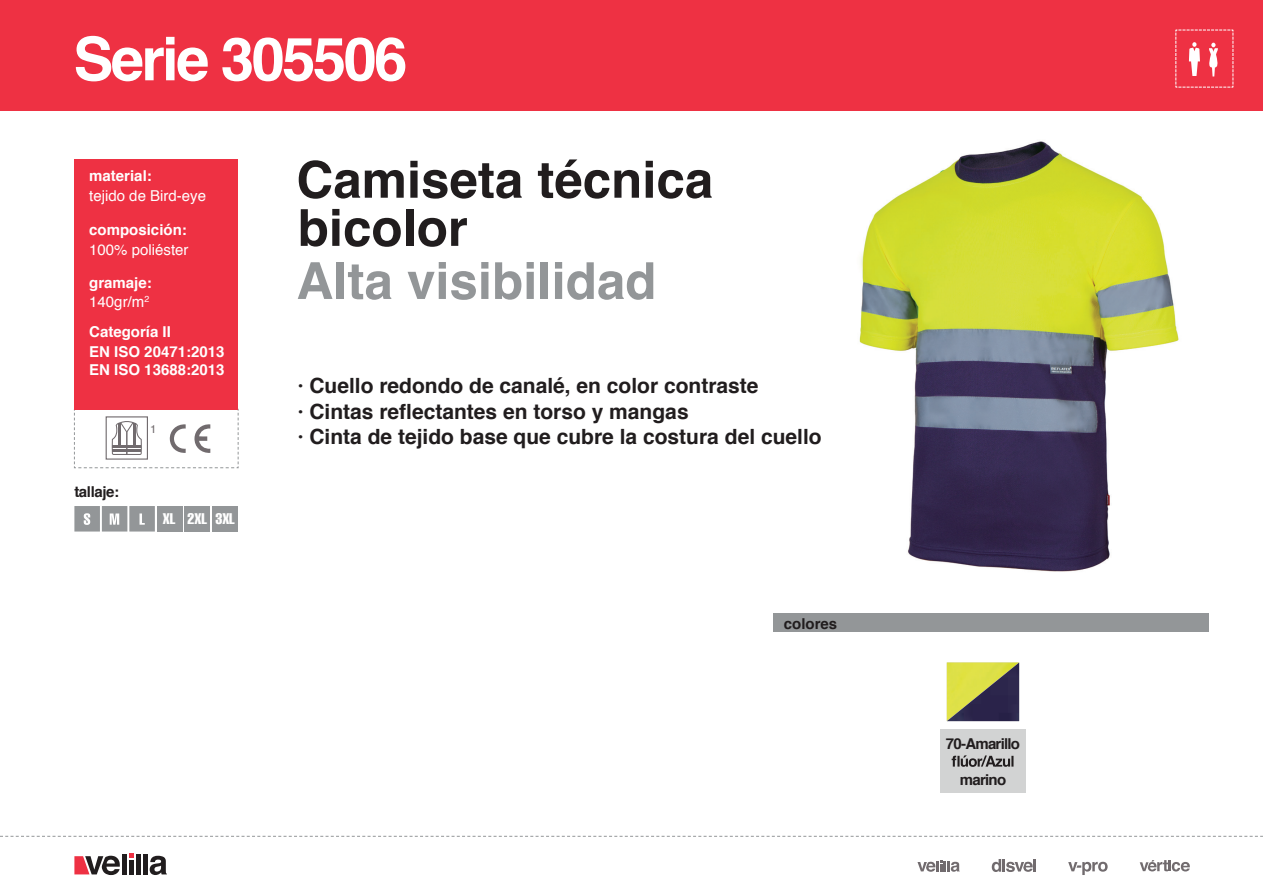
<style>
.page{position:relative;width:1263px;height:893px;background:#fff}
.page>*{position:absolute;margin:0;border:0;box-sizing:border-box;transform-origin:0 0}
.t1{font:700 60px "Helvetica";letter-spacing:-.045em;color:#fff}
.t2{font:700 51px/48.2px "Helvetica";color:#211d1e}
.t3{font:700 51px "Helvetica";color:#939698}
.t4{font:700 21px/25.2px "Helvetica";color:#211d1e}
.t5{font:700 15px/19.5px "Helvetica";color:#fff}
.t6{font:15px "Helvetica";color:#fff}
.t7{font:700 15px "Helvetica";letter-spacing:-.045em;color:#211d1e}
.t8{font:700 15px "Helvetica";letter-spacing:-.025em;color:#211d1e}
.t9{font:extra-condensed 15px "Helvetica LT";color:#fff}
.t10{font:700 15px "Helvetica";color:#211d1e}
.t11{font:11.4px "Helvetica";color:#716b6e}
.s1{font-weight:400}
</style>
<div class="page">
<div style="left:0;top:0;width:1263px;height:111px;background:#ee3143"></div>
<div style="left:74px;top:159px;width:164px;height:251px;background:#ee3143"></div>
<svg style="left:74px;top:506px;width:81px;height:25px;background:#a2a4a6"></svg>
<svg style="left:917px;top:861px;width:43px;height:11px"></svg>
<svg style="left:1068px;top:862px;width:40px;height:13px"></svg>
<svg style="left:992px;top:859px;width:44px;height:13px"></svg>
<svg style="left:1140px;top:860px;width:50px;height:11px"></svg>
<div style="left:122px;top:854px;width:5px;height:20px;background:#211d1e"></div>
<div style="left:136px;top:854px;width:5px;height:20px;background:#211d1e"></div>
<hr style="left:143px;top:854px;width:4px;height:20px;background:#211d1e">
<svg style="left:150px;top:856px;width:17px;height:19px"></svg>
<svg style="left:129px;top:854px;width:5px;height:4px"></svg>
<div style="left:129px;top:860px;width:5px;height:14px;background:#211d1e"></div>
<svg style="left:74px;top:856px;width:46px;height:19px"></svg>
<svg style="left:0;top:836px;width:1263px;height:1px"></svg>
<div style="left:773px;top:614px;width:436px;height:18px;background:#939698"></div>
<div style="left:940px;top:729px;width:85px;height:64px;background:#d2d3d3"></div>
<svg style="left:952px;top:755px;width:61px;height:12px"></svg>
<svg style="left:947px;top:662px;width:72px;height:59px;background:#86844a"></svg>
<svg style="left:1175px;top:30px;width:59px;height:58px"></svg>
<div style="left:185px;top:506px;width:25px;height:25px;background:#939698"></div>
<div style="left:157px;top:506px;width:25px;height:25px;background:#939698"></div>
<div style="left:212px;top:506px;width:26px;height:25px;background:#939698"></div>
<svg style="left:74px;top:409px;width:165px;height:59px"></svg>
<img style="left:859px;top:141px;width:320px;height:431px">
<h1 class="t1" style="left:73px;top:11px;width:336px">Serie 305506</h1>
<p class="t5" style="left:89px;top:166px;width:64px">material:</p>
<p class="t6" style="left:89px;top:184px;width:118px">tejido de Bird-eye</p>
<p class="t5" style="left:89px;top:220px;width:99px">composición:</p>
<p class="t6" style="left:89px;top:238px;width:101px">100% poliéster</p>
<p class="t5" style="left:89px;top:273px;width:64px">gramaje:<br><span class="s1">140gr/m</span><sup>2</sup></p>
<p class="t5" style="left:89px;top:322px;width:137px">Categoría II<br>EN ISO 20471:2013</p>
<p class="t5" style="left:89px;top:360px;width:137px">EN ISO 13688:2013</p>
<p class="t8" style="left:74px;top:480px;width:46px">tallaje:</p>
<p class="t11" style="left:150px;top:420px;width:8px">1</p>
<p class="t9" style="left:163px;top:509px;width:74px">XL 2XL 3XL</p>
<h2 class="t2" style="left:296px;top:156px;width:418px">Camiseta técnica bicolor</h2>
<h2 class="t3" style="left:296px;top:240px;width:361px">Alta visibilidad</h2>
<p class="t4" style="left:298px;top:374px;width:525px">· Cuello redondo de canalé, en color contraste<br>· Cintas reflectantes en torso y mangas<br>· Cinta de tejido base que cubre la costura del cuello</p>
<p class="t10" style="left:784px;top:611px;width:55px">colores</p>
<p class="t7" style="left:946px;top:731px;width:76px">70-Amarillo</p>
<p class="t7" style="left:960px;top:767px;width:48px">marino</p>
</div>
